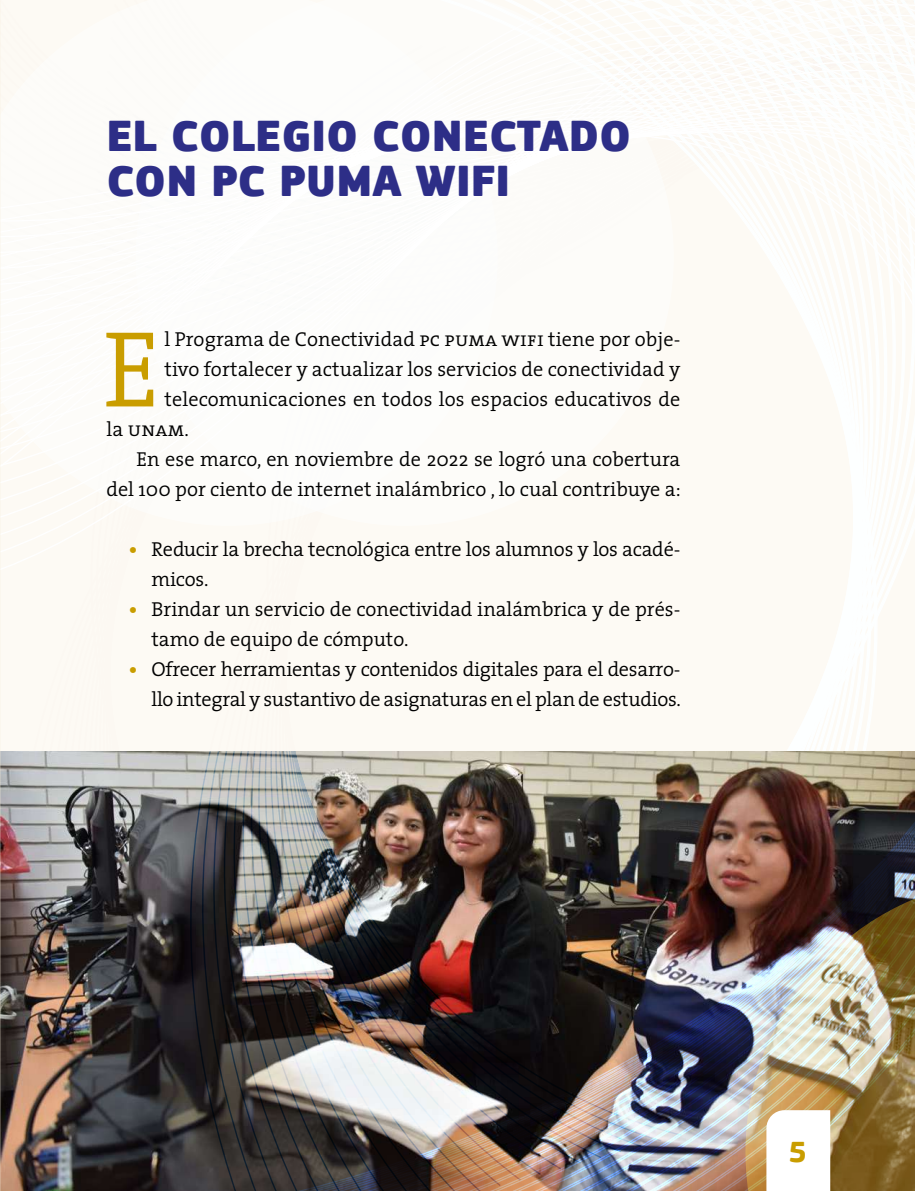
<style>
.page{position:relative;width:915px;height:1191px;background:#fff}
.page>*{position:absolute;margin:0;border:0;box-sizing:border-box;transform-origin:0 0}
.t1{font:300 109.2px "The Serif";color:#c99d00}
.t2{font:900 45px/45px "PF Square Sans Pro";color:#2d2e87}
.t3{font:700 30px "PF Square Sans Pro";color:#c99d00}
.t4{font:300 20.25px/30px "The Serif";letter-spacing:-.005em;color:#000;text-align:right}
.t5{font:20.25px "The Serif Semi Light Caps";color:#000}
.s1{font-family:"The Serif Semi Light Caps";font-weight:400}
.s2{font-family:"The Serif";font-weight:300}
.s3{font-weight:700;color:#c99d00}
</style>
<div class="page">
<img style="left:1px;top:817px;width:88px;height:374px">
<svg style="left:0;top:0;width:89px;height:817px"></svg>
<img style="left:89px;top:0;width:825px;height:1191px">
<svg style="left:136px;top:0;width:537px;height:526px"></svg>
<svg style="left:0;top:399px;width:1px;height:792px"></svg>
<svg style="left:766px;top:1110px;width:64px;height:81px"></svg>
<h2 class="t2" style="left:106px;top:116px;width:526px">EL COLEGIO CONECTADO<br>CON PC PUMA WIFI</h2>
<h1 class="t1" style="left:103px;top:279px;width:59px">E</h1>
<p class="t4" style="left:164px;top:324px;width:517px;text-align:justify">l Programa de Conectividad <span class="s1">pc puma wifi</span> tiene por obje&shy;tivo fortalecer y actualizar los servicios de conectividad y telecomunicaciones en todos los espacios educativos de</p>
<p class="t5" style="left:106px;top:413px;width:84px"><span class="s2">la</span> unam<span class="s2">.</span></p>
<p class="t4" style="left:106px;top:444px;width:575px">En ese marco, en noviembre de 2022 se logró una cobertura del 100 por ciento de internet inalámbrico , lo cual contribuye a:</p>
<p class="t4" style="left:151px;top:534px;width:530px;text-align:left;text-indent:-22px"><span class="s3">•</span> Reducir la brecha tecnológica entre los alumnos y los acadé&shy;micos.</p>
<p class="t4" style="left:151px;top:594px;width:530px;text-align:left;text-indent:-22px"><span class="s3">•</span> Brindar un servicio de conectividad inalámbrica y de prés&shy;tamo de equipo de cómputo.</p>
<p class="t4" style="left:129px;top:654px;width:553px"><span class="s3">•</span> Ofrecer herramientas y contenidos digitales para el desarro&shy;llo integral y sustantivo de asignaturas en el plan de estudios.</p>
<h3 class="t3" style="left:788px;top:1134px;width:19px">5</h3>
</div>
